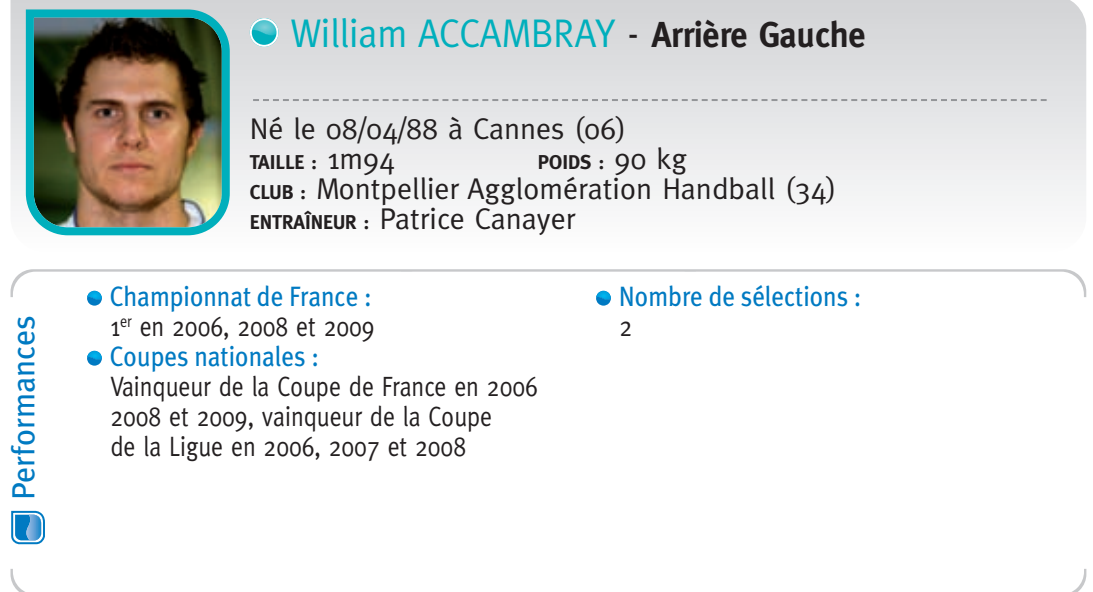
<style>
.page{position:relative;width:1093px;height:592px;background:#fff}
.page>*{position:absolute;margin:0;border:0;box-sizing:border-box;transform-origin:0 0}
.t1{font:40px "Meta";color:#00afbc;scale:.95 1}
.t2{font:32px "Meta Plus";color:#007ac2}
.t3{font:30px/30px "Meta";color:#231f20}
.t4{font:28px/30px "Meta";color:#231f20;scale:.85 1}
.t5{font:28px "Meta Plus";color:#007ac2;scale:.9 1}
.t6{font:700 20px "Meta";color:#231f20}
.s1{color:#231f20}
.s2{font-weight:700;font-size:36px;color:#231f20}
.s3{font-weight:400;font-size:30px}
.s4{font-weight:700;font-size:20px}
</style>
<div class="page">
<svg style="left:11px;top:0;width:1075px;height:236px"></svg>
<svg style="left:253px;top:99px;width:793px;height:2px;background:#b3b4b7"></svg>
<svg style="left:250px;top:18px;width:28px;height:29px"></svg>
<div style="left:250px;top:18px;width:28px;height:29px;border:4px solid #fff;border-radius:50%"></div>
<svg style="left:87px;top:351px;width:15px;height:15px"></svg>
<svg style="left:87px;top:297px;width:15px;height:9px"></svg>
<svg style="left:596px;top:297px;width:15px;height:9px"></svg>
<img style="left:26px;top:9px;width:204px;height:226px">
<svg style="left:11px;top:269px;width:1075px;height:28px"></svg>
<svg style="left:11px;top:511px;width:34px;height:33px"></svg>
<svg style="left:11px;top:569px;width:1075px;height:23px"></svg>
<p class="t2" style="left:5px;top:500px;width:187px;rotate:-90deg">Performances</p>
<h1 class="t1" style="left:290px;top:10px;width:607px">William ACCAMBRAY <span class="s1">-</span> <span class="s2">Arrière Gauche</span></h1>
<p class="t3" style="left:250px;top:114px;width:378px">Né le 08/04/88 à Cannes (06)</p>
<p class="t6" style="left:250px;top:150px;width:147px">TAILLE : <span class="s3">1m94</span></p>
<p class="t6" style="left:538px;top:150px;width:151px">POIDS : <span class="s3">90 kg</span></p>
<p class="t3" style="left:250px;top:174px;width:588px"><span class="s4">CLUB :</span> Montpellier Agglomération Handball (34)<br><span class="s4">ENTRAÎNEUR :</span> Patrice Canayer</p>
<p class="t5" style="left:110px;top:280px;width:293px">Championnat de France :</p>
<p class="t4" style="left:110px;top:311px;width:312px">1<sup>er</sup> en 2006, 2008 et 2009</p>
<p class="t5" style="left:110px;top:340px;width:234px">Coupes nationales :</p>
<p class="t4" style="left:110px;top:371px;width:504px">Vainqueur de la Coupe de France en 2006<br>2008 et 2009, vainqueur de la Coupe<br>de la Ligue en 2006, 2007 et 2008</p>
<p class="t5" style="left:619px;top:280px;width:271px">Nombre de sélections :</p>
<p class="t4" style="left:619px;top:311px;width:16px">2</p>
</div>
